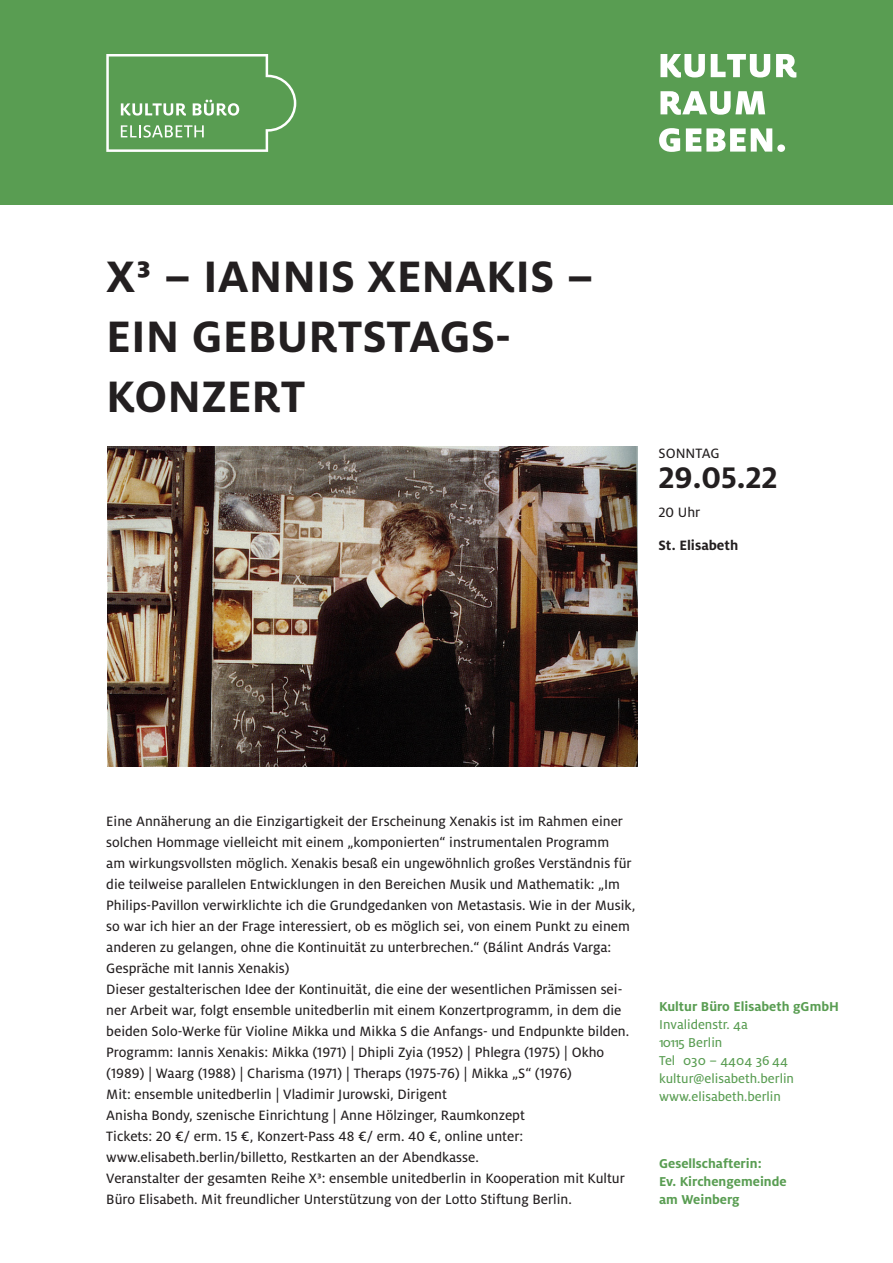
<style>
.page{position:relative;width:893px;height:1263px;background:#fff}
.page>*{position:absolute;margin:0;border:0;box-sizing:border-box;transform-origin:0 0}
.t1{font:700 48.75px/60px "Milo LF";color:#231f20}
.t2{font:700 33px "Milo LF";color:#231f20}
.t3{font:15px/21px "Milo LF Text";color:#231f20}
.t4{font:700 15px "Milo";color:#231f20}
.t5{font:15px "Milo Text";color:#231f20}
.t6{font:14.25px/18px "Milo Text";color:#599d52}
.t7{font:700 14.25px/18px "Milo";color:#599d52}
</style>
<div class="page">
<div style="left:0;top:0;width:893px;height:204px;background:#599d52"></div>
<svg style="left:106px;top:54px;width:190px;height:98px"></svg>
<svg style="left:659px;top:128px;width:126px;height:24px"></svg>
<svg style="left:660px;top:91px;width:105px;height:24px"></svg>
<svg style="left:660px;top:54px;width:136px;height:24px"></svg>
<img style="left:107px;top:447px;width:530px;height:320px">
<h1 class="t1" style="left:106px;top:246px;width:489px">X³ – IANNIS XENAKIS –<br>EIN GEBURTSTAGS-<br>KONZERT</h1>
<p class="t5" style="left:659px;top:444px;width:63px">SONNTAG</p>
<h2 class="t2" style="left:659px;top:458px;width:120px">29.05.22</h2>
<p class="t3" style="left:659px;top:502px;width:43px">20 Uhr</p>
<p class="t4" style="left:659px;top:537px;width:81px">St. Elisabeth</p>
<p class="t3" style="left:106px;top:810px;width:531px">Eine Annäherung an die Einzigartigkeit der Erscheinung Xenakis ist im Rahmen einer solchen Hommage vielleicht mit einem „komponierten“ instrumentalen Programm<br>am wirkungsvollsten möglich. Xenakis besaß ein ungewöhnlich großes Verständnis für die teilweise parallelen Entwicklungen in den Bereichen Musik und Mathematik: „Im Philips-Pavillon verwirklichte ich die Grundgedanken von Metastasis. Wie in der Musik, so war ich hier an der Frage interessiert, ob es möglich sei, von einem Punkt zu einem anderen zu gelangen, ohne die Kontinuität zu unterbrechen.“ (Bálint András Varga:<br>Gespräche mit Iannis Xenakis)<br>Dieser gestalterischen Idee der Kontinuität, die eine der wesentlichen Prämissen sei&shy;ner Arbeit war, folgt ensemble unitedberlin mit einem Konzertprogramm, in dem die beiden Solo-Werke für Violine Mikka und Mikka S die Anfangs- und Endpunkte bilden.<br>Programm: Iannis Xenakis: Mikka (1971) | Dhipli Zyia (1952) | Phlegra (1975) | Okho (1989) | Waarg (1988) | Charisma (1971) | Theraps (1975-76) | Mikka „S“ (1976)<br>Mit: ensemble unitedberlin | Vladimir Jurowski, Dirigent<br>Anisha Bondy, szenische Einrichtung | Anne Hölzinger, Raumkonzept<br>Tickets: 20 €/ erm. 15 €, Konzert-Pass 48 €/ erm. 40 €, online unter: www.elisabeth.berlin/billetto, Restkarten an der Abendkasse.<br>Veranstalter der gesamten Reihe X³: ensemble unitedberlin in Kooperation mit Kultur Büro Elisabeth. Mit freundlicher Unterstützung von der Lotto Stiftung Berlin.</p>
<p class="t7" style="left:659px;top:997px;width:181px">Kultur Büro Elisabeth gGmbH</p>
<p class="t6" style="left:659px;top:1015px;width:136px">Invalidenstr. 4a<br>10115 Berlin<br>Tel 030 – 4404 36 44 kultur@elisabeth.berlin www.elisabeth.berlin</p>
<p class="t7" style="left:659px;top:1154px;width:129px">Gesellschafterin:<br>Ev. Kirchengemeinde am Weinberg</p>
</div>
